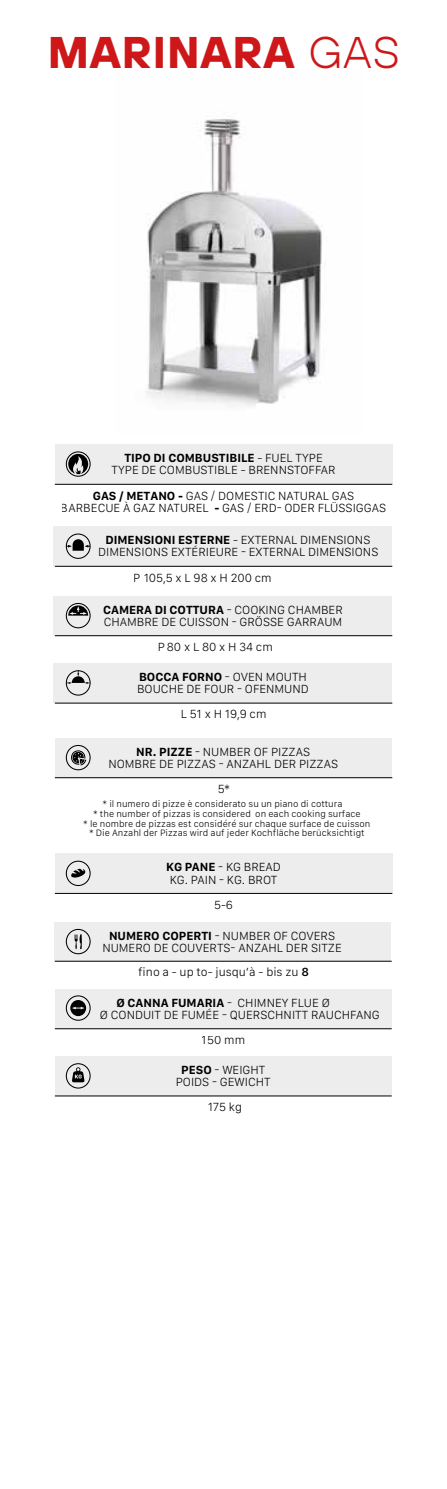
<style>
.page{position:relative;width:447px;height:1489px;background:#fff}
.page>*{position:absolute;margin:0;border:0;box-sizing:border-box;transform-origin:0 0}
.t1{font:700 44.27px "TT Hoves";letter-spacing:.02em;color:#cd1719}
.t2{font:300 12.25px/12.2px "San Francisco Text";color:#000;text-align:center}
.t3{font:300 9.62px "San Francisco Text";color:#000}
.s1{font-weight:300}
.s2{font-weight:700}
.s3{font-weight:600}
</style>
<div class="page">
<img style="left:145px;top:119px;width:180px;height:287px">
<hr style="left:55px;top:566px;width:337px;height:1px;background:#000">
<hr style="left:55px;top:484px;width:337px;height:1px;background:#000">
<div style="left:55px;top:444px;width:337px;height:40px;background:#ededed"></div>
<div style="left:54px;top:526px;width:338px;height:40px;background:#ededed"></div>
<svg style="left:66px;top:451px;width:25px;height:25px"></svg>
<hr style="left:55px;top:635px;width:337px;height:1px;background:#000">
<div style="left:54px;top:595px;width:338px;height:40px;background:#ededed"></div>
<svg style="left:66px;top:603px;width:25px;height:25px"></svg>
<svg style="left:66px;top:533px;width:25px;height:26px"></svg>
<hr style="left:55px;top:777px;width:337px;height:1px;background:#000">
<hr style="left:55px;top:893px;width:337px;height:1px;background:#000">
<hr style="left:55px;top:960px;width:336px;height:1px;background:#000">
<hr style="left:55px;top:1028px;width:336px;height:1px;background:#000">
<hr style="left:55px;top:1095px;width:336px;height:1px;background:#000">
<div style="left:55px;top:737px;width:336px;height:40px;background:#ededed"></div>
<div style="left:55px;top:853px;width:337px;height:40px;background:#ededed"></div>
<div style="left:54px;top:921px;width:336px;height:40px;background:#ededed"></div>
<div style="left:55px;top:989px;width:336px;height:39px;background:#ededed"></div>
<div style="left:55px;top:1055px;width:336px;height:40px;background:#ededed"></div>
<svg style="left:66px;top:860px;width:25px;height:26px"></svg>
<svg style="left:66px;top:745px;width:25px;height:25px"></svg>
<svg style="left:66px;top:928px;width:25px;height:26px"></svg>
<svg style="left:66px;top:995px;width:25px;height:25px"></svg>
<svg style="left:66px;top:1063px;width:25px;height:25px"></svg>
<div style="left:54px;top:663px;width:338px;height:40px;background:#ededed"></div>
<svg style="left:66px;top:670px;width:25px;height:25px"></svg>
<h1 class="t1" style="left:48px;top:22px;width:354px">MARINARA <span class="s1">GAS</span></h1>
<p class="t2" style="left:111px;top:451px;width:225px"><span class="s2">TIPO DI COMBUSTIBILE</span> - FUEL TYPE<br>TYPE DE COMBUSTIBLE - BRENNSTOFFAR</p>
<p class="t2" style="left:61px;top:489px;width:326px"><span class="s2">GAS / METANO -</span> GAS / DOMESTIC NATURAL GAS<br>BARBECUE À GAZ NATUREL <span class="s2">-</span> GAS / ERD- ODER FLÜSSIGGAS</p>
<p class="t2" style="left:98px;top:533px;width:282px"><span class="s2">DIMENSIONI ESTERNE</span> - EXTERNAL DIMENSIONS<br>DIMENSIONS EXTÉRIEURE - EXTERNAL DIMENSIONS</p>
<p class="t2" style="left:134px;top:571px;width:139px">P 105,5 x L 98 x H 200 cm</p>
<p class="t2" style="left:103px;top:603px;width:241px;text-align:left"><span class="s2">CAMERA DI COTTURA</span> - COOKING CHAMBER<br>CHAMBRE DE CUISSON - GRÖSSE GARRAUM</p>
<p class="t2" style="left:157px;top:640px;width:117px">P 80 x L 80 x H 34 cm</p>
<p class="t2" style="left:137px;top:670px;width:173px;text-align:left"><span class="s2">BOCCA FORNO</span> - OVEN MOUTH<br>BOUCHE DE FOUR - OFENMUND</p>
<p class="t2" style="left:180px;top:707px;width:87px">L 51 x H 19,9 cm</p>
<p class="t2" style="left:108px;top:745px;width:231px"><span class="s2">NR. PIZZE</span> - NUMBER OF PIZZAS<br>NOMBRE DE PIZZAS - ANZAHL DER PIZZAS</p>
<p class="t2" style="left:217px;top:782px;width:14px">5*</p>
<p class="t3" style="left:102px;top:798px;width:241px">* il numero di pizze è considerato su un piano di cottura</p>
<p class="t3" style="left:93px;top:807px;width:269px">* the number of pizzas is considered on each cooking surface</p>
<p class="t3" style="left:83px;top:817px;width:288px">* le nombre de pizzas est considéré sur chaque surface de cuisson</p>
<p class="t3" style="left:89px;top:827px;width:277px">* Die Anzahl der Pizzas wird auf jeder Kochfläche berücksichtigt</p>
<p class="t2" style="left:166px;top:860px;width:116px;text-align:left"><span class="s2">KG PANE</span> - KG BREAD<br>KG. PAIN - KG. BROT</p>
<p class="t2" style="left:214px;top:898px;width:20px">5-6</p>
<p class="t2" style="left:102px;top:928px;width:241px"><span class="s2">NUMERO COPERTI</span> - NUMBER OF COVERS<br>NUMERO DE COUVERTS- ANZAHL DER SITZE</p>
<p class="t2" style="left:138px;top:965px;width:172px">fino a - up to- jusqu’à - bis zu <span class="s3">8</span></p>
<p class="t2" style="left:100px;top:996px;width:281px;text-align:left;text-indent:17px"><span class="s2">Ø CANNA FUMARIA</span> - CHIMNEY FLUE Ø<br>Ø CONDUIT DE FUMÉE - QUERSCHNITT RAUCHFANG</p>
<p class="t2" style="left:202px;top:1033px;width:45px">150 mm</p>
<p class="t2" style="left:176px;top:1063px;width:96px"><span class="s2">PESO</span> - WEIGHT<br>POIDS - GEWICHT</p>
<p class="t2" style="left:207px;top:1100px;width:36px">175 kg</p>
</div>
